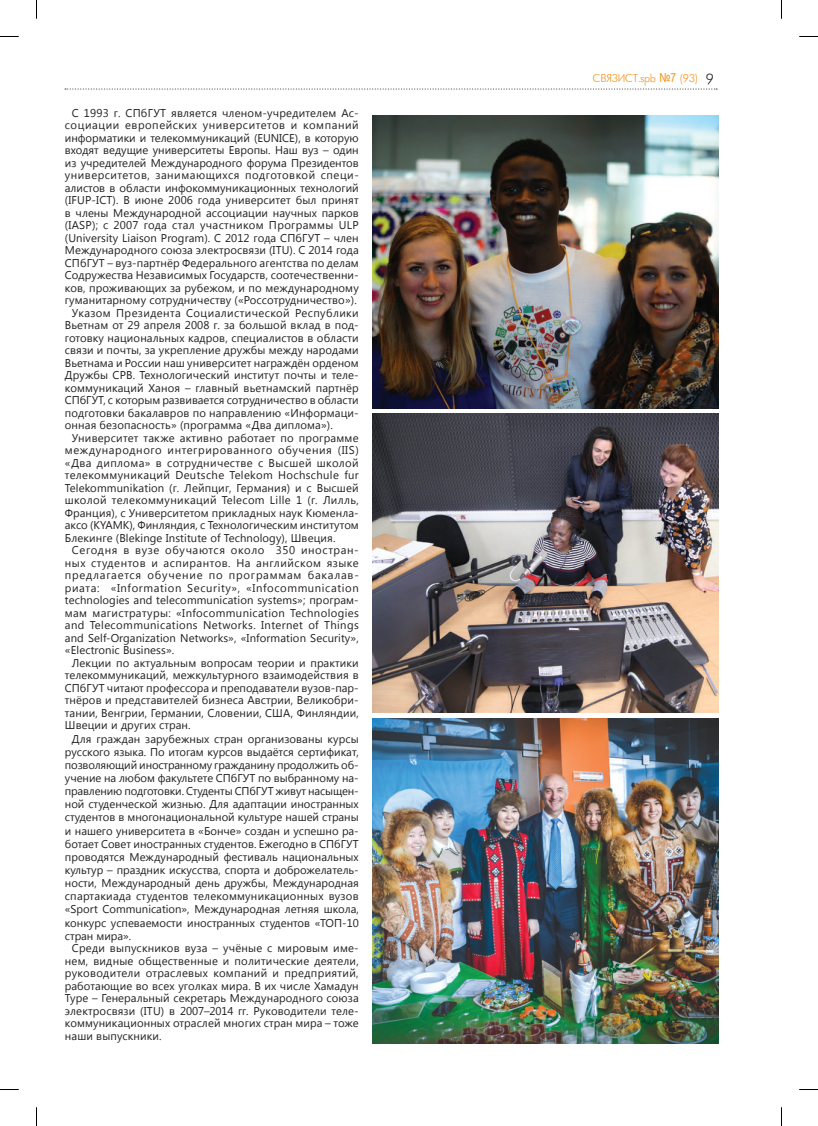
<style>
.page{position:relative;width:818px;height:1126px;background:#fff}
.page>*{position:absolute;margin:0;border:0;box-sizing:border-box;transform-origin:0 0}
.t1{font:300 12.5px "Futura";color:#f7931d}
.t2{font:11.25px "Segoe UI";letter-spacing:.01em;color:#231f20}
.t3{font:11.25px "Segoe UI";letter-spacing:.035em;color:#231f20}
.t4{font:11.25px "Segoe UI";letter-spacing:.03em;color:#231f20}
.t5{font:11.25px "Segoe UI";letter-spacing:-.015em;color:#231f20}
.t6{font:11.25px "Segoe UI";letter-spacing:.05em;color:#231f20}
.t7{font:11.25px "Segoe UI";letter-spacing:.045em;color:#231f20}
.t8{font:11.25px "Segoe UI";letter-spacing:.055em;color:#231f20}
.t9{font:11.25px "Segoe UI";letter-spacing:.07em;color:#231f20}
.s1{font-family:"Arial Narrow";font-weight:400}
.s2{font-size:16.25px;color:#231f20}
</style>
<div class="page">
<svg style="left:65px;top:88px;width:651px;height:2px"></svg>
<img style="left:373px;top:718px;width:345px;height:325px">
<img style="left:373px;top:116px;width:345px;height:293px">
<img style="left:373px;top:413px;width:345px;height:299px">
<svg style="left:0;top:36px;width:19px;height:1px"></svg>
<svg style="left:799px;top:36px;width:18px;height:1px"></svg>
<svg style="left:0;top:1089px;width:19px;height:1px"></svg>
<svg style="left:799px;top:1089px;width:18px;height:1px"></svg>
<svg style="left:36px;top:0;width:1px;height:19px"></svg>
<svg style="left:36px;top:1107px;width:1px;height:18px"></svg>
<p class="t2" style="left:72px;top:105px;width:288px">С 1993 г. СПбГУТ является членом-учредителем Ас-</p>
<p class="t6" style="left:65px;top:117px;width:295px">социации европейских университетов и компаний</p>
<p class="t2" style="left:65px;top:130px;width:295px">информатики и телекоммуникаций (EUNICE), в которую</p>
<p class="t2" style="left:65px;top:142px;width:295px">входят ведущие университеты Европы. Наш вуз – один</p>
<p class="t2" style="left:65px;top:155px;width:295px">из учредителей Международного форума Президентов</p>
<p class="t7" style="left:65px;top:167px;width:295px">университетов, занимающихся подготовкой специ-</p>
<p class="t2" style="left:65px;top:180px;width:295px">алистов в области инфокоммуникационных технологий</p>
<p class="t2" style="left:65px;top:192px;width:295px">(IFUP-ICT). В июне 2006 года университет был принят</p>
<p class="t2" style="left:65px;top:205px;width:295px">в члены Международной ассоциации научных парков</p>
<p class="t4" style="left:65px;top:217px;width:295px">(IASP); с 2007 года стал участником Программы ULP</p>
<p class="t2" style="left:65px;top:230px;width:295px">(University Liaison Program). С 2012 года СПбГУТ – член</p>
<p class="t2" style="left:65px;top:242px;width:295px">Международного союза электросвязи (ITU). С 2014 года</p>
<p class="t2" style="left:65px;top:255px;width:295px">СПбГУТ – вуз-партнёр Федерального агентства по делам</p>
<p class="t2" style="left:65px;top:267px;width:295px">Содружества Независимых Государств, соотечественни-</p>
<p class="t2" style="left:65px;top:280px;width:295px">ков, проживающих за рубежом, и по международному</p>
<p class="t2" style="left:65px;top:292px;width:293px">гуманитарному сотрудничеству («Россотрудничество»).</p>
<p class="t3" style="left:72px;top:305px;width:288px">Указом Президента Социалистической Республики</p>
<p class="t2" style="left:65px;top:317px;width:295px">Вьетнам от 29 апреля 2008 г. за большой вклад в под-</p>
<p class="t2" style="left:65px;top:330px;width:295px">готовку национальных кадров, специалистов в области</p>
<p class="t2" style="left:65px;top:342px;width:295px">связи и почты, за укрепление дружбы между народами</p>
<p class="t2" style="left:65px;top:355px;width:295px">Вьетнама и России наш университет награждён орденом</p>
<p class="t2" style="left:65px;top:367px;width:295px">Дружбы СРВ. Технологический институт почты и теле-</p>
<p class="t2" style="left:65px;top:380px;width:295px">коммуникаций Ханоя – главный вьетнамский партнёр</p>
<p class="t2" style="left:65px;top:392px;width:295px">СПбГУТ, с которым развивается сотрудничество в области</p>
<p class="t2" style="left:65px;top:405px;width:295px">подготовки бакалавров по направлению «Информаци-</p>
<p class="t2" style="left:65px;top:417px;width:269px">онная безопасность» (программа «Два диплома»).</p>
<p class="t2" style="left:72px;top:430px;width:288px">Университет также активно работает по программе</p>
<p class="t6" style="left:65px;top:442px;width:295px">международного интегрированного обучения (IIS)</p>
<p class="t4" style="left:65px;top:455px;width:295px">«Два диплома» в сотрудничестве с Высшей школой</p>
<p class="t3" style="left:65px;top:467px;width:295px">телекоммуникаций Deutsche Telekom Hochschule fur</p>
<p class="t2" style="left:65px;top:480px;width:295px">Telekommunikation (г. Лейпциг, Германия) и с Высшей</p>
<p class="t4" style="left:65px;top:492px;width:295px">школой телекоммуникаций Telecom Lille 1 (г. Лилль,</p>
<p class="t2" style="left:65px;top:505px;width:295px">Франция), с Университетом прикладных наук Кюменла-</p>
<p class="t2" style="left:65px;top:517px;width:295px">аксо (KYAMK), Финляндия, с Технологическим институтом</p>
<p class="t2" style="left:65px;top:530px;width:272px">Блекинге (Blekinge Institute of Technology), Швеция.</p>
<p class="t8" style="left:72px;top:542px;width:288px">Сегодня в вузе обучаются около 350 иностран-</p>
<p class="t7" style="left:65px;top:555px;width:295px">ных студентов и аспирантов. На английском языке</p>
<p class="t9" style="left:65px;top:567px;width:295px">предлагается обучение по программам бакалав-</p>
<p class="t8" style="left:65px;top:580px;width:295px">риата: «Information Security», «Infocommunication</p>
<p class="t2" style="left:65px;top:592px;width:295px">technologies and telecommunication systems»; програм-</p>
<p class="t3" style="left:65px;top:605px;width:295px">мам магистратуры: «Infocommunication Technologies</p>
<p class="t3" style="left:65px;top:617px;width:295px">and Telecommunications Networks. Internet of Things</p>
<p class="t2" style="left:65px;top:630px;width:295px">and Self-Organization Networks», «Information Security»,</p>
<p class="t2" style="left:65px;top:642px;width:111px">«Electronic Business».</p>
<p class="t2" style="left:72px;top:655px;width:288px">Лекции по актуальным вопросам теории и практики</p>
<p class="t2" style="left:65px;top:667px;width:295px">телекоммуникаций, межкультурного взаимодействия в</p>
<p class="t2" style="left:65px;top:680px;width:295px">СПбГУТ читают профессора и преподаватели вузов-пар-</p>
<p class="t2" style="left:65px;top:692px;width:295px">тнёров и представителей бизнеса Австрии, Великобри-</p>
<p class="t2" style="left:65px;top:705px;width:295px">тании, Венгрии, Германии, Словении, США, Финляндии,</p>
<p class="t2" style="left:65px;top:717px;width:127px">Швеции и других стран.</p>
<p class="t2" style="left:72px;top:730px;width:288px">Для граждан зарубежных стран организованы курсы</p>
<p class="t2" style="left:65px;top:743px;width:295px">русского языка. По итогам курсов выдаётся сертификат,</p>
<p class="t5" style="left:65px;top:757px;width:295px">позволяющий иностранному гражданину продолжить об-</p>
<p class="t2" style="left:65px;top:770px;width:295px">учение на любом факультете СПбГУТ по выбранному на-</p>
<p class="t5" style="left:65px;top:783px;width:295px">правлению подготовки. Студенты СПбГУТ живут насыщен-</p>
<p class="t2" style="left:65px;top:796px;width:295px">ной студенческой жизнью. Для адаптации иностранных</p>
<p class="t2" style="left:65px;top:809px;width:295px">студентов в многонациональной культуре нашей страны</p>
<p class="t2" style="left:65px;top:822px;width:295px">и нашего университета в «Бонче» создан и успешно ра-</p>
<p class="t2" style="left:65px;top:835px;width:295px">ботает Совет иностранных студентов. Ежегодно в СПбГУТ</p>
<p class="t2" style="left:65px;top:848px;width:295px">проводятся Международный фестиваль национальных</p>
<p class="t2" style="left:65px;top:862px;width:295px">культур – праздник искусства, спорта и доброжелатель-</p>
<p class="t2" style="left:65px;top:875px;width:295px">ности, Международный день дружбы, Международная</p>
<p class="t2" style="left:65px;top:888px;width:295px">спартакиада студентов телекоммуникационных вузов</p>
<p class="t2" style="left:65px;top:901px;width:295px">«Sport Communication», Международная летняя школа,</p>
<p class="t2" style="left:65px;top:914px;width:295px">конкурс успеваемости иностранных студентов «ТОП-10</p>
<p class="t2" style="left:65px;top:927px;width:68px">стран мира».</p>
<p class="t2" style="left:72px;top:940px;width:288px">Среди выпускников вуза – учёные с мировым име-</p>
<p class="t2" style="left:65px;top:952px;width:295px">нем, видные общественные и политические деятели,</p>
<p class="t4" style="left:65px;top:965px;width:295px">руководители отраслевых компаний и предприятий,</p>
<p class="t2" style="left:65px;top:977px;width:295px">работающие во всех уголках мира. В их числе Хамадун</p>
<p class="t2" style="left:65px;top:990px;width:295px">Туре – Генеральный секретарь Международного союза</p>
<p class="t2" style="left:65px;top:1002px;width:295px">электросвязи (ITU) в 2007–2014 гг. Руководители теле-</p>
<p class="t2" style="left:65px;top:1015px;width:295px">коммуникационных отраслей многих стран мира – тоже</p>
<p class="t2" style="left:65px;top:1027px;width:98px">наши выпускники.</p>
<p class="t1" style="left:592px;top:71px;width:122px">СВЯЗИСТ.spb <span class="s1">№7</span> (93) <span class="s2">9</span></p>
</div>
